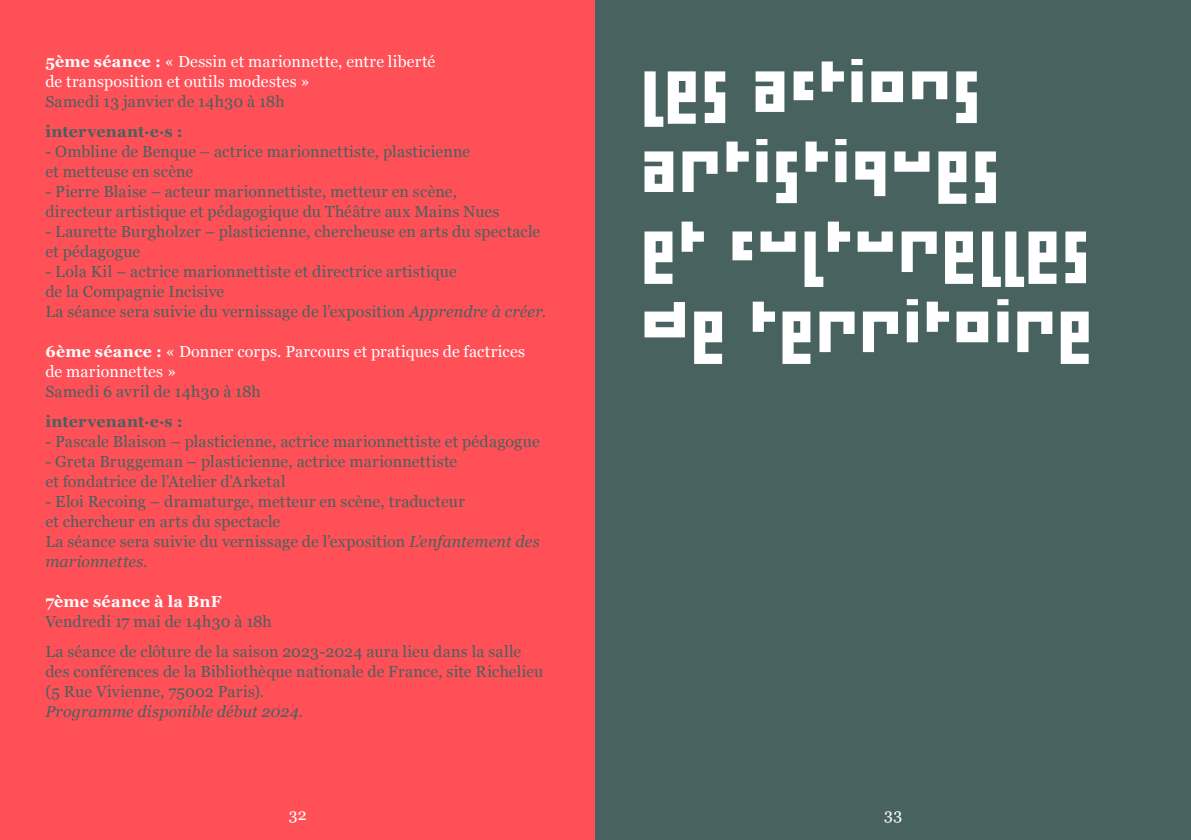
<style>
.page{position:relative;width:1191px;height:840px;background:#fff}
.page>*{position:absolute;margin:0;border:0;box-sizing:border-box;transform-origin:0 0}
.t1{font:96px/80px "Minimum Noir Plafond";letter-spacing:-.015em;color:#fff}
.t2{font:16px/20px "Georgia";letter-spacing:.015em;color:#48625f}
.t3{font:16px/20px "Georgia";letter-spacing:.015em;color:#fff}
.t4{font:700 16px "Georgia";letter-spacing:.01em;color:#48625f}
.t5{font:italic 16px "Georgia";letter-spacing:.005em;color:#48625f}
.t6{font:700 16px "Georgia";letter-spacing:.015em;color:#fff}
.s1{font-weight:700}
.s2{font-style:italic}
</style>
<div class="page">
<div style="left:0;top:0;width:595px;height:839px;background:#ff5057"></div>
<div style="left:595px;top:0;width:596px;height:839px;background:#48625f"></div>
<p class="t3" style="left:45px;top:51px;width:391px"><span class="s1">5ème séance :</span> « Dessin et marionnette, entre liberté de transposition et outils modestes »</p>
<p class="t2" style="left:45px;top:91px;width:241px">Samedi 13 janvier de 14h30 à 18h</p>
<p class="t4" style="left:45px;top:119px;width:139px">intervenant·e·s :</p>
<p class="t2" style="left:45px;top:141px;width:426px">- Ombline de Benque – actrice marionnettiste, plasticienne et metteuse en scène</p>
<p class="t2" style="left:45px;top:181px;width:456px">- Pierre Blaise – acteur marionnettiste, metteur en scène, directeur artistique et pédagogique du Théâtre aux Mains Nues</p>
<p class="t2" style="left:45px;top:221px;width:496px">- Laurette Burgholzer – plasticienne, chercheuse en arts du spectacle et pédagogue</p>
<p class="t2" style="left:45px;top:261px;width:502px">- Lola Kil – actrice marionnettiste et directrice artistique<br>de la Compagnie Incisive<br>La séance sera suivie du vernissage de l’exposition <span class="s2">Apprendre à créer</span>.</p>
<p class="t3" style="left:45px;top:341px;width:481px"><span class="s1">6ème séance :</span> « Donner corps. Parcours et pratiques de factrices de marionnettes »</p>
<p class="t2" style="left:45px;top:381px;width:217px">Samedi 6 avril de 14h30 à 18h</p>
<p class="t4" style="left:45px;top:409px;width:139px">intervenant·e·s :</p>
<p class="t2" style="left:45px;top:431px;width:496px">- Pascale Blaison – plasticienne, actrice marionnettiste et pédagogue</p>
<p class="t2" style="left:45px;top:451px;width:413px">- Greta Bruggeman – plasticienne, actrice marionnettiste et fondatrice de l’Atelier d’Arketal</p>
<p class="t2" style="left:45px;top:491px;width:496px">- Eloi Recoing – dramaturge, metteur en scène, traducteur<br>et chercheur en arts du spectacle<br>La séance sera suivie du vernissage de l’exposition <span class="s2">L’enfantement des marionnettes</span>.</p>
<p class="t6" style="left:45px;top:589px;width:178px">7ème séance à la BnF</p>
<p class="t2" style="left:45px;top:606px;width:477px;line-height:30px">Vendredi 17 mai de 14h30 à 18h<br>La séance de clôture de la saison 2023-2024 aura lieu dans la salle</p>
<p class="t2" style="left:45px;top:661px;width:499px">des conférences de la Bibliothèque nationale de France, site Richelieu (5 Rue Vivienne, 75002 Paris).</p>
<p class="t5" style="left:45px;top:700px;width:259px">Programme disponible début 2024.</p>
<p class="t3" style="left:289px;top:803px;width:19px">32</p>
<h1 class="t1" style="left:641px;top:58px;width:456px">les actions artistiques<br>et culturelles de territoire</h1>
<p class="t3" style="left:884px;top:803px;width:19px">33</p>
</div>
